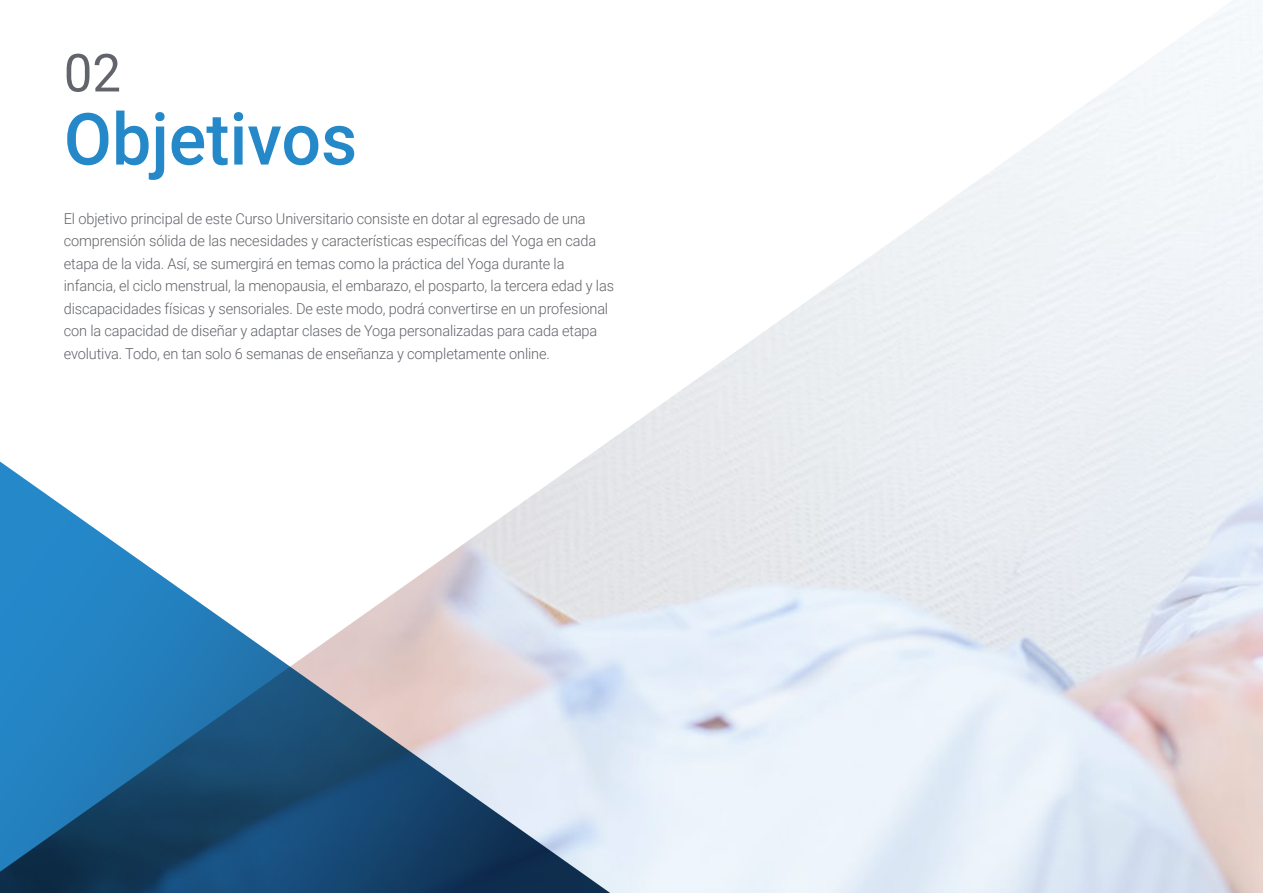
<style>
.page{position:relative;width:1263px;height:893px;background:#fff}
.page>*{position:absolute;margin:0;border:0;box-sizing:border-box;transform-origin:0 0}
.t1{font:500 72px "Roboto";color:#2488c9}
.t2{font:52.5px "Roboto";color:#61646a}
.t3{font:300 15px/22.5px "Roboto";letter-spacing:-.01em;color:#61646a}
</style>
<div class="page">
<svg style="left:0;top:446px;width:640px;height:447px"></svg>
<h2 class="t2" style="left:64px;top:36px;width:59px">02</h2>
<h1 class="t1" style="left:64px;top:89px;width:295px">Objetivos</h1>
<p class="t3" style="left:64px;top:207px;width:552px">El objetivo principal de este Curso Universitario consiste en dotar al egresado de una comprensión sólida de las necesidades y características específicas del Yoga en cada etapa de la vida. Así, se sumergirá en temas como la práctica del Yoga durante la infancia, el ciclo menstrual, la menopausia, el embarazo, el posparto, la tercera edad y las discapacidades físicas y sensoriales. De este modo, podrá convertirse en un profesional con la capacidad de diseñar y adaptar clases de Yoga personalizadas para cada etapa evolutiva. Todo, en tan solo 6 semanas de enseñanza y completamente online.</p>
</div>
